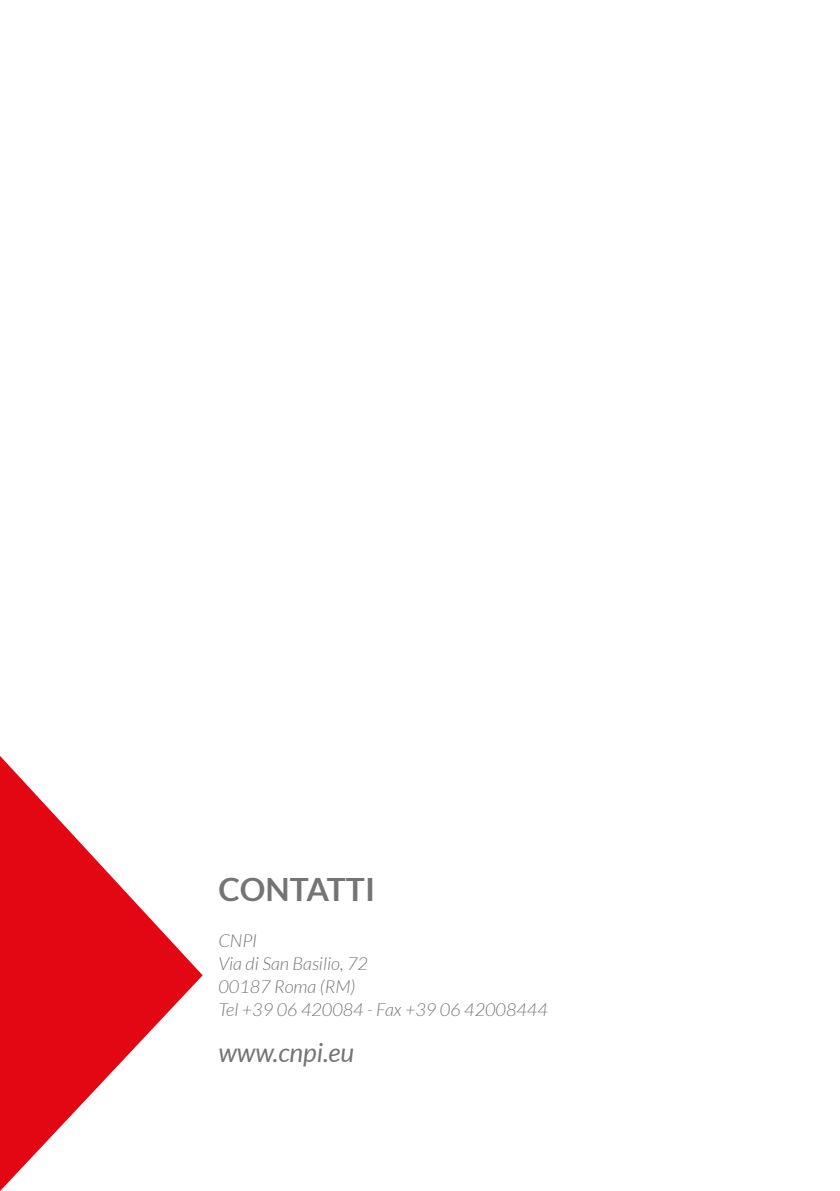
<style>
.page{position:relative;width:840px;height:1191px;background:#fff}
.page>*{position:absolute;margin:0;border:0;box-sizing:border-box;transform-origin:0 0}
.t1{font:700 32px "Lato";color:#757474}
.t2{font:italic 26px "Lato";color:#757474}
.t3{font:italic 300 18px/23px "Lato";color:#757474}
</style>
<div class="page">
<svg style="left:0;top:756px;width:202px;height:435px"></svg>
<h1 class="t1" style="left:218px;top:871px;width:158px">CONTATTI</h1>
<p class="t3" style="left:218px;top:929px;width:331px">CNPI<br>Via di San Basilio, 72<br>00187 Roma (RM)<br>Tel +39 06 420084 - Fax +39 06 42008444</p>
<h2 class="t2" style="left:218px;top:1038px;width:137px">www.cnpi.eu</h2>
</div>
